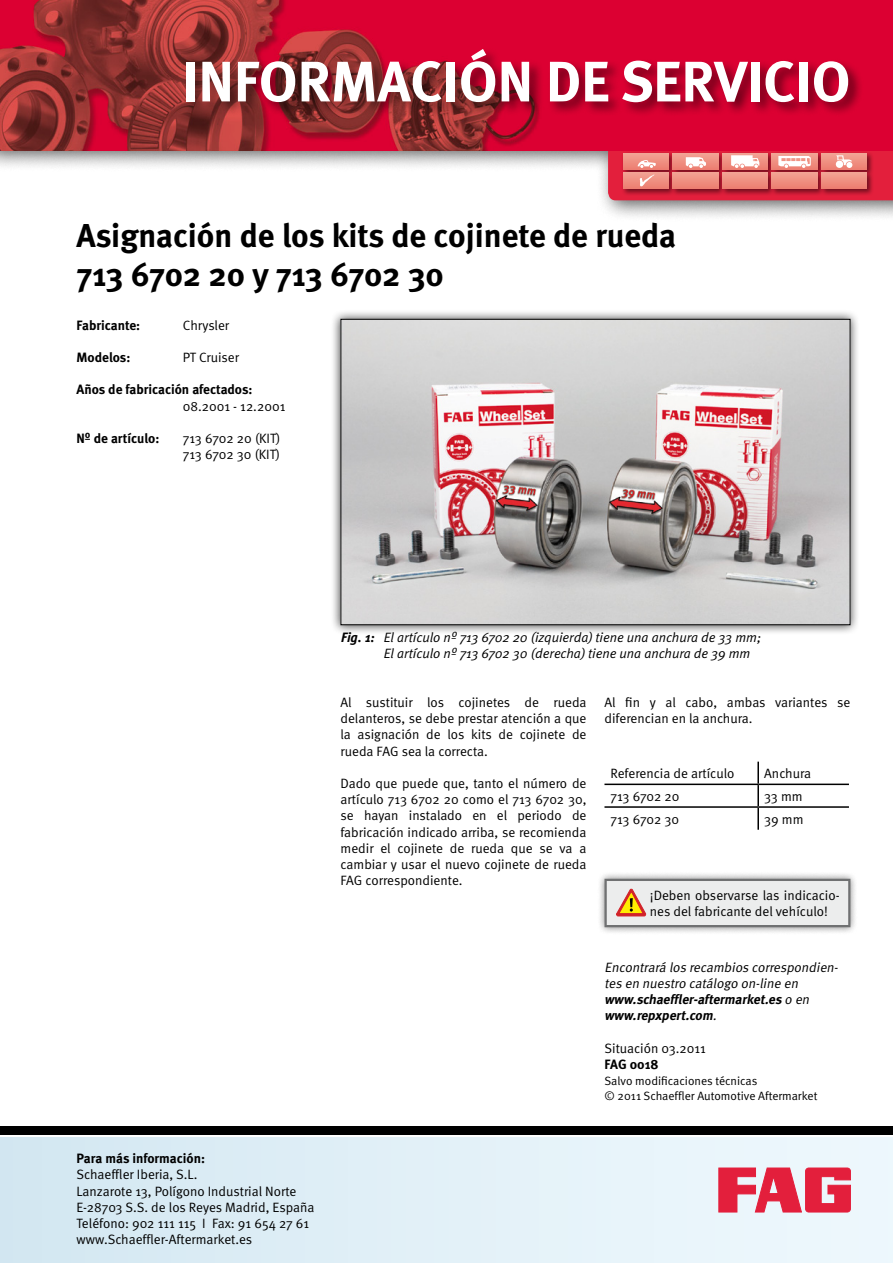
<style>
.page{position:relative;width:893px;height:1263px;background:#fff}
.page>*{position:absolute;margin:0;border:0;box-sizing:border-box;transform-origin:0 0}
.t1{font:700 57px "Meta";color:#fff}
.t2{font:700 33px/39.6px "Meta";color:#000}
.t3{font:13.5px/16.2px "Meta Normal";color:#000}
.t4{font:italic 13.5px/16.2px "Meta Normal";color:#000}
.t5{font:700 13.5px "Meta";color:#000}
.t6{font:italic 13.5px/16.2px "Meta Normal";color:#000}
.t7{font:italic 700 13.5px/16.2px "Meta";color:#000}
.t8{font:12px/14.4px "Meta Normal";color:#000}
.s1{font-family:"Meta";font-weight:700}
.s2{font-family:"Meta Normal";font-weight:400}
</style>
<div class="page">
<div style="left:331px;top:309px;width:529px;height:326px;background:#000;opacity:.75"></div>
<img style="left:342px;top:321px;width:506px;height:302px">
<div style="left:340px;top:319px;width:510px;height:306px;border:1px solid #000"></div>
<hr style="left:757px;top:762px;width:2px;height:21px;background:#000">
<hr style="left:757px;top:785px;width:2px;height:21px;background:#000">
<hr style="left:757px;top:808px;width:2px;height:22px;background:#000">
<hr style="left:604px;top:783px;width:154px;height:2px;background:#000">
<hr style="left:604px;top:806px;width:154px;height:2px;background:#000">
<hr style="left:758px;top:806px;width:91px;height:2px;background:#000">
<hr style="left:758px;top:783px;width:91px;height:2px;background:#000">
<div style="left:597px;top:871px;width:261px;height:64px;background:#000;opacity:.5"></div>
<div style="left:606px;top:880px;width:243px;height:46px;background:#eceded"></div>
<div style="left:604px;top:879px;width:246px;height:48px;border:2px solid #707172"></div>
<svg style="left:616px;top:889px;width:30px;height:27px"></svg>
<div style="left:0;top:1137px;width:893px;height:126px;background:linear-gradient(to right,#d4e8f2,#f0f7fc)"></div>
<div style="left:0;top:1126px;width:893px;height:9px;background:#000"></div>
<div style="left:0;top:0;width:893px;height:222px;background:#000;opacity:.6"></div>
<img style="left:0;top:0;width:893px;height:150px">
<svg style="left:719px;top:1168px;width:131px;height:44px"></svg>
<div style="left:183px;top:46px;width:681px;height:72px;background:#000;opacity:.5"></div>
<svg style="left:608px;top:150px;width:285px;height:50px"></svg>
<h1 class="t1" style="left:182px;top:46px;width:670px">INFORMACIÓN DE SERVICIO</h1>
<h2 class="t2" style="left:77px;top:215px;width:601px">Asignación de los kits de cojinete de rueda<br>713 6702 20 y 713 6702 30</h2>
<p class="t5" style="left:77px;top:316px;width:65px">Fabricante:</p>
<p class="t3" style="left:183px;top:317px;width:48px">Chrysler</p>
<p class="t5" style="left:77px;top:349px;width:55px">Modelos:</p>
<p class="t3" style="left:183px;top:349px;width:58px">PT Cruiser</p>
<p class="t5" style="left:77px;top:381px;width:177px">Años de fabricación afectados:</p>
<p class="t3" style="left:183px;top:398px;width:104px">08.2001 - 12.2001</p>
<p class="t5" style="left:77px;top:430px;width:84px">Nº de artículo:</p>
<p class="t3" style="left:183px;top:430px;width:99px">713 6702 20 (KIT)<br>713 6702 30 (KIT)</p>
<p class="t5" style="left:77px;top:1150px;width:130px">Para más información:</p>
<p class="t3" style="left:77px;top:1166px;width:240px">Schaeffler Iberia, S.L.<br>Lanzarote 13, Polígono Industrial Norte E-28703 S.S. de los Reyes Madrid, España Teléfono: 902 111 115 I Fax: 91 654 27 61 www.Schaeffler-Aftermarket.es</p>
<p class="t4" style="left:384px;top:629px;width:379px;text-indent:-43px"><span class="s1">Fig. 1:</span> El artículo nº 713 6702 20 (izquierda) tiene una anchura de 33 mm;<br>El artículo nº 713 6702 30 (derecha) tiene una anchura de 39 mm</p>
<p class="t3" style="left:340px;top:694px;width:247px;text-align:justify">Al sustituir los cojinetes de rueda delanteros, se debe prestar atención a que la asignación de los kits de cojinete de rueda FAG sea la correcta.</p>
<p class="t3" style="left:340px;top:775px;width:247px;text-align:justify">Dado que puede que, tanto el número de artículo 713 6702 20 como el 713 6702 30, se hayan instalado en el periodo de fabricación indicado arriba, se recomienda medir el cojinete de rueda que se va a cambiar y usar el nuevo cojinete de rueda FAG correspondiente.</p>
<p class="t3" style="left:604px;top:694px;width:247px">Al fin y al cabo, ambas variantes se diferencian en la anchura.</p>
<p class="t3" style="left:610px;top:765px;width:125px">Referencia de artículo</p>
<p class="t3" style="left:764px;top:765px;width:48px">Anchura</p>
<p class="t3" style="left:610px;top:788px;width:71px">713 6702 20</p>
<p class="t3" style="left:764px;top:788px;width:40px">33 mm</p>
<p class="t3" style="left:610px;top:811px;width:70px">713 6702 30</p>
<p class="t3" style="left:764px;top:811px;width:41px">39 mm</p>
<p class="t3" style="left:650px;top:887px;width:191px">¡Deben observarse las indicacio&shy;nes del fabricante del vehículo!</p>
<p class="t6" style="left:604px;top:959px;width:238px">Encontrará los recambios correspondien&shy;tes en nuestro catálogo on-line en</p>
<p class="t7" style="left:604px;top:991px;width:209px">www.schaeffler-aftermarket.es <span class="s2">o en </span>www.repxpert.com<span class="s2">.</span></p>
<p class="t3" style="left:604px;top:1040px;width:103px">Situación 03.2011</p>
<p class="t5" style="left:604px;top:1055px;width:56px">FAG 0018</p>
<p class="t8" style="left:604px;top:1074px;width:214px">Salvo modificaciones técnicas<br>© 2011 Schaeffler Automotive Aftermarket</p>
</div>
